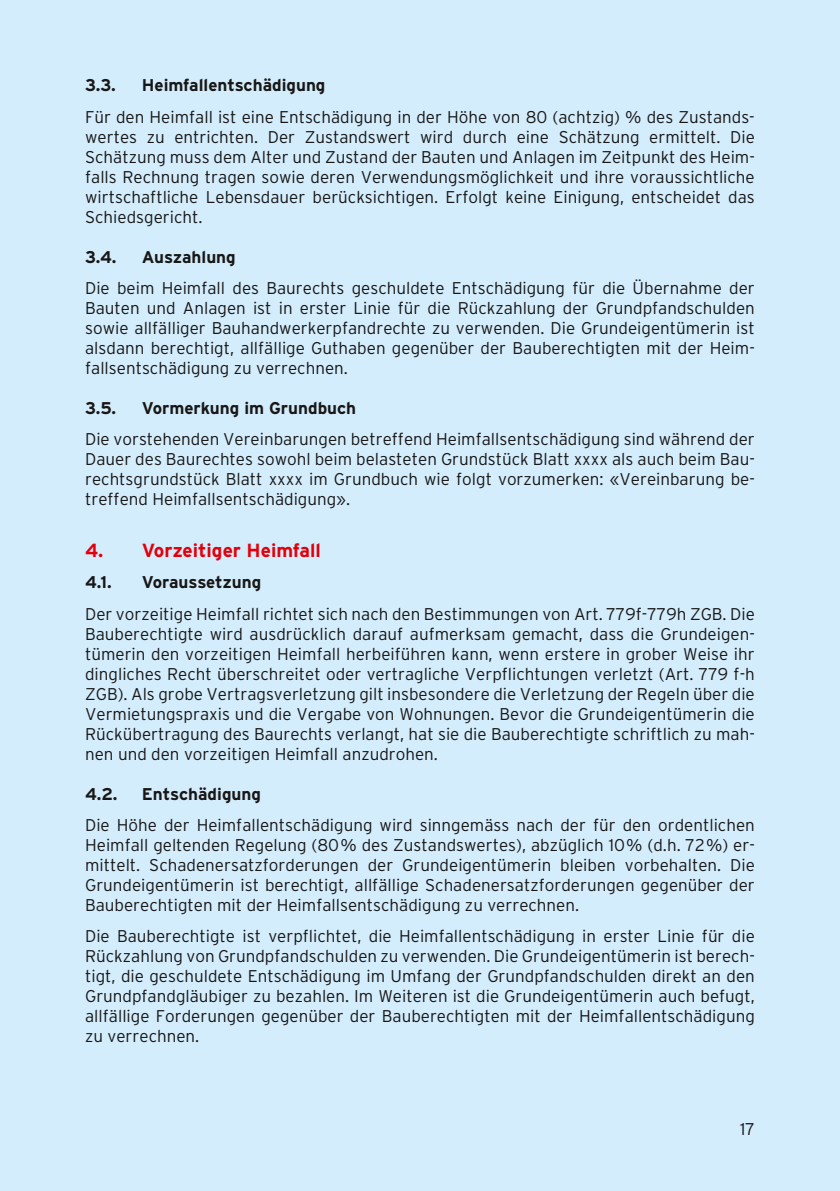
<style>
.page{position:relative;width:840px;height:1191px;background:#fff}
.page>*{position:absolute;margin:0;border:0;box-sizing:border-box;transform-origin:0 0}
.t1{font:700 19px "Interstate";color:#e3000b}
.t2{font:300 17px/20px "Interstate";color:#181716;text-align:justify}
.t3{font:700 17px "Interstate";color:#181716}
</style>
<div class="page">
<div style="left:0;top:0;width:839px;height:1191px;background:#d4edfc"></div>
<p class="t3" style="left:85px;top:76px;width:32px">3.3.</p>
<p class="t3" style="left:142px;top:76px;width:185px">Heimfallentschädigung</p>
<p class="t2" style="left:85px;top:106px;width:671px">Für den Heimfall ist eine Entschädigung in der Höhe von 80 (achtzig) % des Zustands&shy;wertes zu entrichten. Der Zustandswert wird durch eine Schätzung ermittelt. Die Schätzung muss dem Alter und Zustand der Bauten und Anlagen im Zeitpunkt des Heim&shy;falls Rechnung tragen sowie deren Verwendungsmöglichkeit und ihre voraussichtliche wirtschaftliche Lebensdauer berücksichtigen. Erfolgt keine Einigung, entscheidet das Schiedsgericht.</p>
<p class="t3" style="left:85px;top:247px;width:33px">3.4.</p>
<p class="t3" style="left:142px;top:247px;width:95px">Auszahlung</p>
<p class="t2" style="left:85px;top:278px;width:670px">Die beim Heimfall des Baurechts geschuldete Entschädigung für die Übernahme der Bauten und Anlagen ist in erster Linie für die Rückzahlung der Grundpfandschulden sowie allfälliger Bauhandwerkerpfandrechte zu verwenden. Die Grundeigentümerin ist alsdann berechtigt, allfällige Guthaben gegenüber der Bauberechtigten mit der Heim&shy;fallsentschädigung zu verrechnen.</p>
<p class="t3" style="left:85px;top:398px;width:32px">3.5.</p>
<p class="t3" style="left:142px;top:398px;width:216px">Vormerkung im Grundbuch</p>
<p class="t2" style="left:85px;top:429px;width:670px">Die vorstehenden Vereinbarungen betreffend Heimfallsentschädigung sind während der Dauer des Baurechtes sowohl beim belasteten Grundstück Blatt xxxx als auch beim Bau&shy;rechtsgrundstück Blatt xxxx im Grundbuch wie folgt vorzumerken: «Vereinbarung be&shy;treffend Heimfallsentschädigung».</p>
<p class="t1" style="left:85px;top:539px;width:237px">4. Vorzeitiger Heimfall</p>
<p class="t3" style="left:85px;top:572px;width:28px">4.1.</p>
<p class="t3" style="left:142px;top:572px;width:121px">Voraussetzung</p>
<p class="t2" style="left:85px;top:603px;width:670px">Der vorzeitige Heimfall richtet sich nach den Bestimmungen von Art. 779f-779h ZGB. Die Bauberechtigte wird ausdrücklich darauf aufmerksam gemacht, dass die Grundeigen&shy;tümerin den vorzeitigen Heimfall herbeiführen kann, wenn erstere in grober Weise ihr dingliches Recht überschreitet oder vertragliche Verpflichtungen verletzt (Art. 779 f-h ZGB). Als grobe Vertragsverletzung gilt insbesondere die Verletzung der Regeln über die Vermietungspraxis und die Vergabe von Wohnungen. Bevor die Grundeigentümerin die Rückübertragung des Baurechts verlangt, hat sie die Bauberechtigte schriftlich zu mah&shy;nen und den vorzeitigen Heimfall anzudrohen.</p>
<p class="t3" style="left:85px;top:784px;width:34px">4.2.</p>
<p class="t3" style="left:142px;top:784px;width:120px">Entschädigung</p>
<p class="t2" style="left:85px;top:814px;width:670px">Die Höhe der Heimfallentschädigung wird sinngemäss nach der für den ordentlichen Heimfall geltenden Regelung (80% des Zustandswertes), abzüglich 10% (d.h. 72%) er&shy;mittelt. Schadenersatzforderungen der Grundeigentümerin bleiben vorbehalten. Die Grundeigentümerin ist berechtigt, allfällige Schadenersatzforderungen gegenüber der Bauberechtigten mit der Heimfallsentschädigung zu verrechnen.</p>
<p class="t2" style="left:85px;top:926px;width:671px">Die Bauberechtigte ist verpflichtet, die Heimfallentschädigung in erster Linie für die Rückzahlung von Grundpfandschulden zu verwenden. Die Grundeigentümerin ist berech&shy;tigt, die geschuldete Entschädigung im Umfang der Grundpfandschulden direkt an den Grundpfandgläubiger zu bezahlen. Im Weiteren ist die Grundeigentümerin auch befugt, allfällige Forderungen gegenüber der Bauberechtigten mit der Heimfallentschädigung zu verrechnen.</p>
<p class="t2" style="left:739px;top:1118px;width:16px">17</p>
</div>
